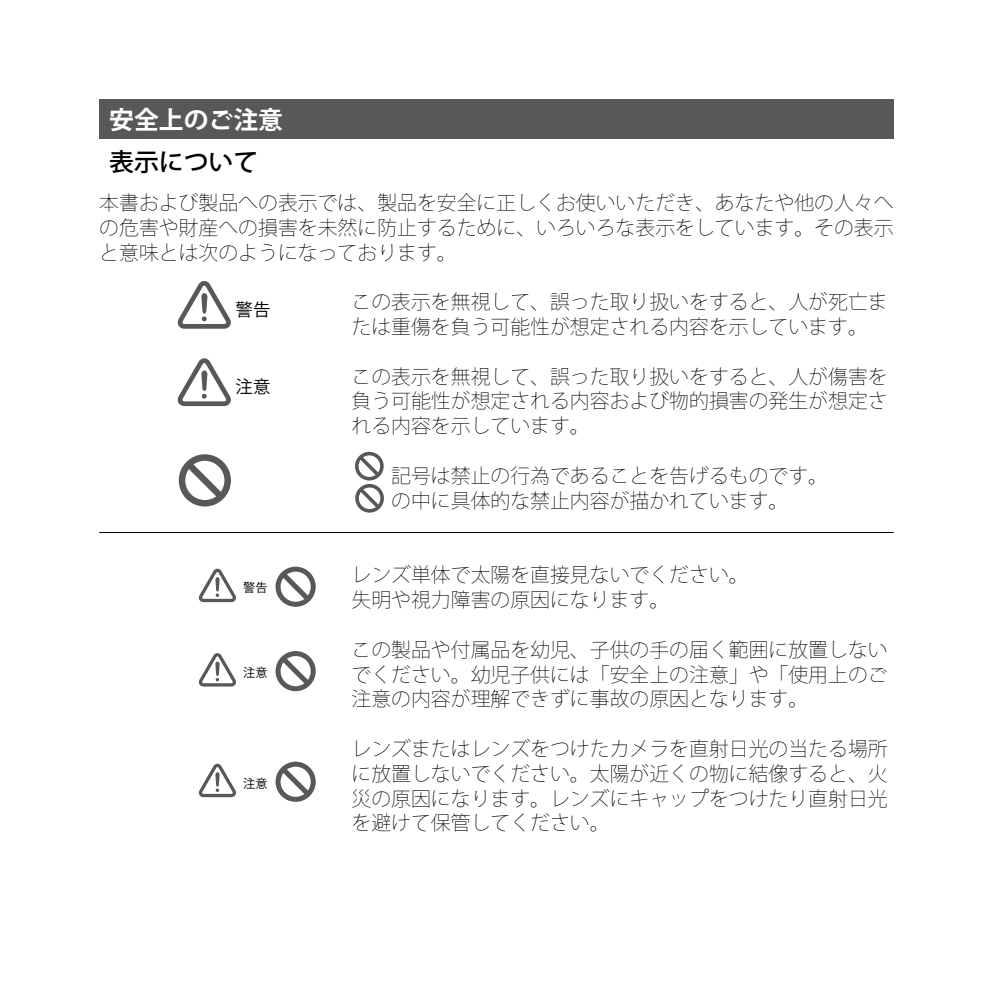
<style>
.page{position:relative;width:993px;height:993px;background:#fff}
.page>*{position:absolute;margin:0;border:0;box-sizing:border-box;transform-origin:0 0}
.t1{font:700 24.85px "Koz Go Pro";color:#fff}
.t2{font:500 24.85px "Koz Go Pro";color:#000}
.t3{font:200 19.95px/24.8px "Koz Go Pro";color:#000;text-align:justify}
.t4{font:17.5px "Koz Go Pro";color:#000}
.t5{font:12.25px "Koz Go Pro";color:#000}
</style>
<div class="page">
<div style="left:99px;top:99px;width:794px;height:40px;background:#595757"></div>
<svg style="left:275px;top:566px;width:40px;height:40px"></svg>
<svg style="left:275px;top:651px;width:40px;height:40px"></svg>
<svg style="left:275px;top:761px;width:40px;height:40px"></svg>
<svg style="left:179px;top:454px;width:52px;height:52px"></svg>
<svg style="left:355px;top:451px;width:29px;height:61px"></svg>
<svg style="left:177px;top:281px;width:54px;height:47px"></svg>
<svg style="left:177px;top:358px;width:54px;height:48px"></svg>
<svg style="left:198px;top:568px;width:38px;height:34px"></svg>
<svg style="left:215px;top:577px;width:4px;height:14px"></svg>
<svg style="left:198px;top:653px;width:38px;height:33px"></svg>
<svg style="left:215px;top:661px;width:4px;height:14px"></svg>
<svg style="left:198px;top:763px;width:38px;height:33px"></svg>
<svg style="left:215px;top:772px;width:4px;height:14px"></svg>
<hr style="left:99px;top:531px;width:794px;height:2px;background:#000">
<p class="t1" style="left:109px;top:103px;width:175px">安全上のご注意</p>
<p class="t2" style="left:109px;top:146px;width:150px">表示について</p>
<p class="t3" style="left:99px;top:190px;width:795px">本書および製品への表示では、製品を安全に正しくお使いいただき、あなたや他の人々への危害や財産への損害を未然に防止するために、いろいろな表示をしています。その表示と意味とは次のようになっております。</p>
<p class="t3" style="left:351px;top:289px;width:537px">この表示を無視して、誤った取り扱いをすると、人が死亡または重傷を負う可能性が想定される内容を示しています。</p>
<p class="t3" style="left:351px;top:363px;width:537px">この表示を無視して、誤った取り扱いをすると、人が傷害を負う可能性が想定される内容および物的損害の発生が想定される内容を示しています。</p>
<p class="t3" style="left:351px;top:463px;width:478px">　　記号は禁止の行為であることを告げるものです。　　の中に具体的な禁止内容が描かれています。</p>
<p class="t4" style="left:235px;top:298px;width:36px">警告</p>
<p class="t4" style="left:235px;top:375px;width:36px">注意</p>
<p class="t5" style="left:243px;top:580px;width:26px">警告</p>
<p class="t5" style="left:243px;top:664px;width:26px">注意</p>
<p class="t5" style="left:243px;top:774px;width:26px">注意</p>
<p class="t3" style="left:351px;top:562px;width:398px">レンズ単体で太陽を直接見ないでください。失明や視力障害の原因になります。</p>
<p class="t3" style="left:351px;top:636px;width:537px">この製品や付属品を幼児、子供の手の届く範囲に放置しないでください。幼児子供には「安全上の注意」や「使用上のご注意の内容が理解できずに事故の原因となります。</p>
<p class="t3" style="left:351px;top:735px;width:537px">レンズまたはレンズをつけたカメラを直射日光の当たる場所に放置しないでください。太陽が近くの物に結像すると、火災の原因になります。レンズにキャップをつけたり直射日光を避けて保管してください。</p>
</div>
